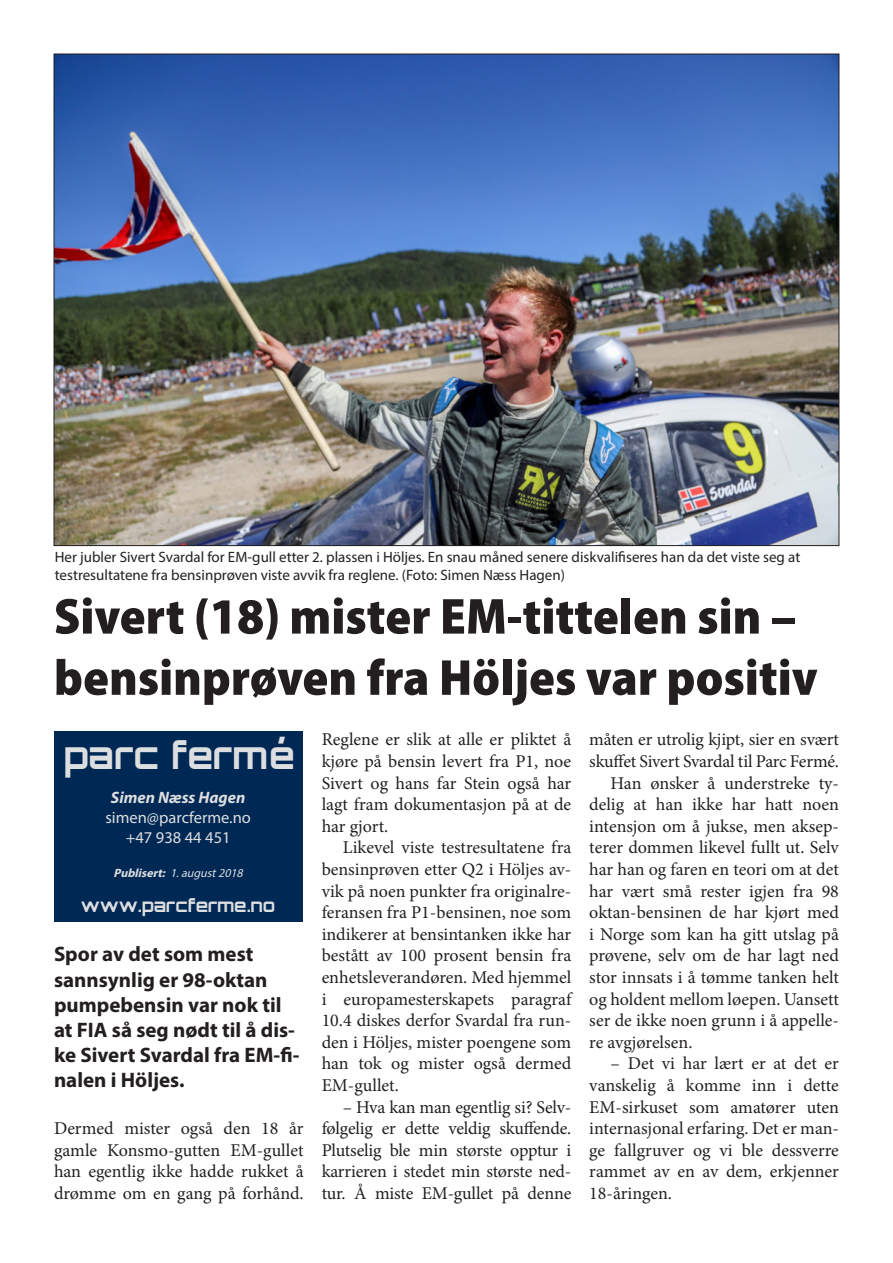
<style>
.page{position:relative;width:893px;height:1263px;background:#fff}
.page>*{position:absolute;margin:0;border:0;box-sizing:border-box;transform-origin:0 0}
.Overskrift_36p{font:51px/61.2px "Myriad Variable Concept";letter-spacing:.175em;color:#231f20}
.t1{font:700 37.5px "Orbitron";color:#dddee0}
.Ingress_14p{font:21px/25.2px "Myriad Variable Concept";letter-spacing:.2em;color:#231f20}
.Brødtekst_innrykk_12{font:18px/21.6px "Minion Pro";letter-spacing:-.005em;color:#231f20;text-align:justify}
.Brødtekst_12p{font:18px/21.6px "Minion Pro";color:#231f20;text-align:justify}
.t2{font:700 18px "Orbitron";color:#dddee0}
.t3{font:16.5px "Myriad Pro";color:#dddee0}
.t4{font:italic 700 16.5px "Myriad Pro";color:#dddee0}
.t5{font:15px/18px "Myriad Pro";color:#231f20}
.t6{font:italic 12px "Myriad Pro";color:#dddee0}
.s1{font-weight:700}
</style>
<div class="page">
<img style="left:56px;top:56px;width:781px;height:488px">
<div style="left:55px;top:731px;width:248px;height:190px;background:#002854"></div>
<p class="t5" style="left:55px;top:548px;width:747px">Her jubler Sivert Svardal for EM-gull etter 2. plassen i Höljes. En snau måned senere diskvalifiseres han da det viste seg at testresultatene fra bensinprøven viste avvik fra reglene. (Foto: Simen Næss Hagen)</p>
<p class="Overskrift_36p" style="left:54px;top:586px;width:755px">Sivert (18) mister EM-tittelen sin – bensinprøven fra Höljes var positiv</p>
<p class="t1" style="left:63px;top:732px;width:231px">parc fermé</p>
<p class="t4" style="left:111px;top:787px;width:136px">Simen Næss Hagen</p>
<p class="t3" style="left:105px;top:807px;width:147px">simen@parcferme.no</p>
<p class="t3" style="left:126px;top:827px;width:106px">+47 938 44 451</p>
<p class="t6" style="left:114px;top:865px;width:134px"><span class="s1">Publisert:</span> 1.august2018</p>
<p class="t2" style="left:81px;top:895px;width:196px">www.parcferme.no</p>
<p class="Ingress_14p" style="left:54px;top:942px;width:246px">Spor av det som mest sannsynlig er 98-oktan pumpebensin var nok til at FIA så seg nødt tilå dis&shy;ke Sivert Svardalfra EM-fi&shy;nalen i Höljes.</p>
<p class="Brødtekst_12p" style="left:54px;top:1118px;width:251px">Dermed mister også den 18 år gamle Konsmo-gutten EM-gullet han egentlig ikke hadde rukket å drømme om en gang på forhånd.</p>
<p class="Brødtekst_12p" style="left:322px;top:729px;width:251px">Reglene er slik at alle er pliktet å kjøre på bensin levert fra P1, noe Sivert og hans far Stein også har lagt fram dokumentasjon på at de har gjort.</p>
<p class="Brødtekst_innrykk_12" style="left:322px;top:837px;width:251px;text-indent:21px">Likevel viste testresultatene fra bensinprøven etter Q2 i Höljes av&shy;vik på noen punkter fra originalre&shy;feransen fra P1-bensinen, noe som indikerer at bensintanken ikke har bestått av 100 prosent bensin fra enhetsleverandøren. Med hjemmel i europamesterskapets paragraf 10.4 diskes derfor Svardal fra run&shy;den i Höljes, mister poengene som han tok og mister også dermed EM-gullet.</p>
<p class="Brødtekst_innrykk_12" style="left:322px;top:1096px;width:251px;text-indent:21px">– Hva kan man egentlig si? Selv&shy;følgelig er dette veldig skuffende.<br>Plutselig ble min største opptur i karrieren i stedet min største ned&shy;tur. Å miste EM-gullet på denne</p>
<p class="Brødtekst_innrykk_12" style="left:589px;top:729px;width:251px">måten er utrolig kjipt, sier en svært skuffet Sivert Svardal til Parc Fermé.</p>
<p class="Brødtekst_innrykk_12" style="left:589px;top:772px;width:251px;text-indent:21px">Han ønsker å understreke ty&shy;delig at han ikke har hatt noen intensjon om å jukse, men aksep&shy;terer dommen likevel fullt ut. Selv har han og faren en teori om at det har vært små rester igjen fra 98 oktan-bensinen de har kjørt med i Norge som kan ha gitt utslag på prøvene, selv om de har lagt ned stor innsats i å tømme tanken helt og holdent mellom løepen. Uansett ser de ikke noen grunn i å appelle&shy;re avgjørelsen.</p>
<p class="Brødtekst_innrykk_12" style="left:589px;top:1053px;width:251px;text-indent:21px">– Det vi har lært er at det er vanskelig å komme inn i dette EM-sirkuset som amatører uten internasjonal erfaring. Det er man&shy;ge fallgruver og vi ble dessverre rammet av en av dem, erkjenner 18-åringen.</p>
</div>
